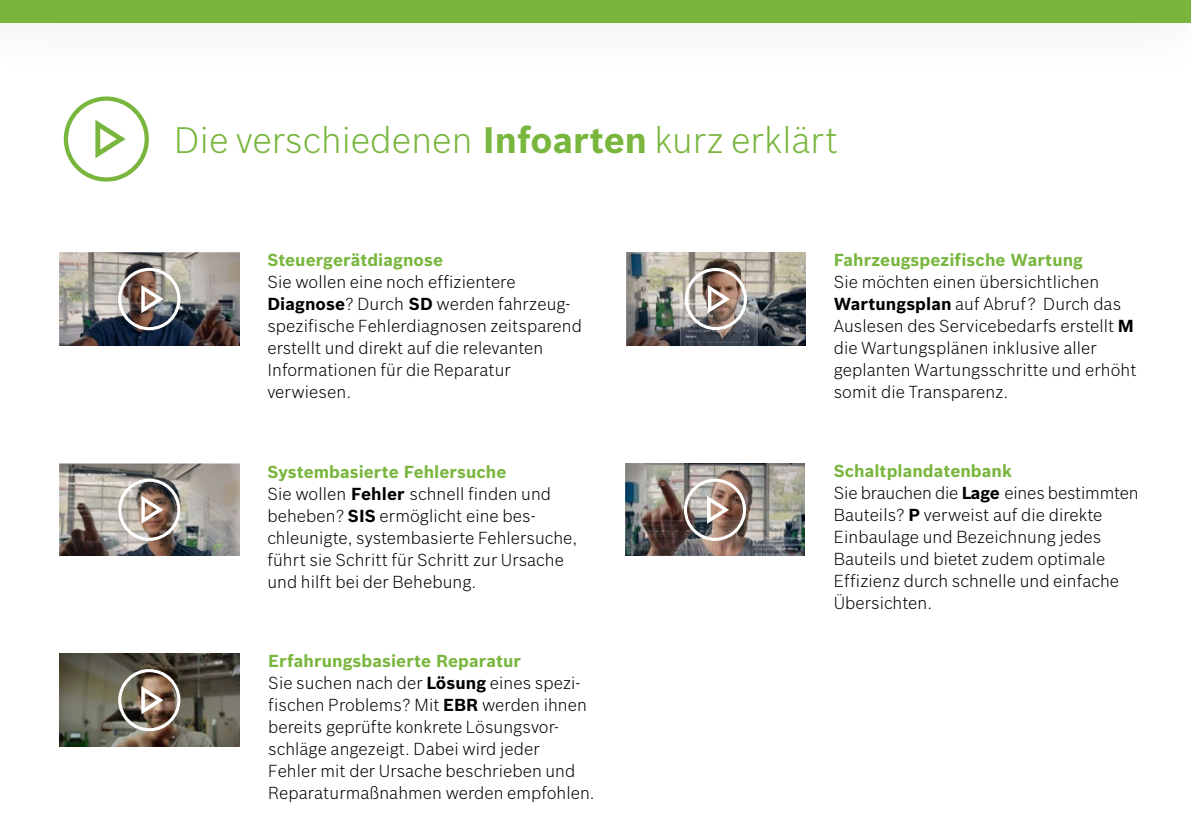
<style>
.page{position:relative;width:1191px;height:840px;background:#fff}
.page>*{position:absolute;margin:0;border:0;box-sizing:border-box;transform-origin:0 0}
.t1{font:300 36px "Bosch Sans";color:#79b63e}
.t2{font:300 17px/22px "Bosch Sans";letter-spacing:.005em;color:#000}
.t3{font:700 17px "Bosch Sans";letter-spacing:.005em;color:#79b63e}
.s1{font-weight:700}
.s2{font-weight:700;color:#79b63e}
</style>
<div class="page">
<div style="left:0;top:0;width:1191px;height:23px;background:#79b63e"></div>
<img style="left:60px;top:253px;width:179px;height:92px">
<img style="left:118px;top:268px;width:62px;height:62px">
<img style="left:60px;top:463px;width:179px;height:92px">
<img style="left:118px;top:478px;width:62px;height:62px">
<img style="left:60px;top:653px;width:179px;height:93px">
<svg style="left:118px;top:668px;width:62px;height:62px;background:#877a6d"></svg>
<img style="left:625px;top:463px;width:179px;height:92px">
<img style="left:684px;top:478px;width:62px;height:62px">
<img style="left:626px;top:253px;width:179px;height:92px">
<img style="left:685px;top:268px;width:62px;height:62px">
<svg style="left:64px;top:96px;width:85px;height:85px"></svg>
<h1 class="t1" style="left:174px;top:118px;width:665px">Die verschiedenen <span class="s1">Infoarten</span> kurz erklärt</h1>
<p class="t3" style="left:267px;top:249px;width:177px">Steuergerätdiagnose</p>
<p class="t2" style="left:267px;top:270px;width:316px">Sie wollen eine noch effizientere <span class="s1">Diagnose</span>? Durch <span class="s1">SD</span> werden fahrzeug&shy;spezifische Fehlerdiagnosen zeitsparend erstellt und direkt auf die relevanten Informationen für die Reparatur verwiesen.</p>
<p class="t2" style="left:267px;top:460px;width:311px"><span class="s2">Systembasierte Fehlersuche<br></span>Sie wollen <span class="s1">Fehler</span> schnell finden und beheben? <span class="s1">SIS</span> ermöglicht eine bes&shy;chleunigte, systembasierte Fehlersuche, führt sie Schritt für Schritt zur Ursache und hilft bei der Behebung.</p>
<p class="t2" style="left:268px;top:649px;width:328px"><span class="s2">Erfahrungsbasierte Reparatur<br></span>Sie suchen nach der <span class="s1">Lösung</span> eines spezi&shy;fischen Problems? Mit <span class="s1">EBR</span> werden ihnen bereits geprüfte konkrete Lösungsvor&shy;schläge angezeigt. Dabei wird jeder<br>Fehler mit der Ursache beschrieben und Reparaturmaßnahmen werden empfohlen.</p>
<p class="t3" style="left:833px;top:249px;width:251px">Fahrzeugspezifische Wartung</p>
<p class="t2" style="left:833px;top:270px;width:304px">Sie möchten einen übersichtlichen <span class="s1">Wartungsplan</span> auf Abruf? Durch das Auslesen des Servicebedarfs erstellt <span class="s1">M </span>die Wartungsplänen inklusive aller geplanten Wartungsschritte und erhöht somit die Transparenz.</p>
<p class="t2" style="left:833px;top:459px;width:306px"><span class="s2">Schaltplandatenbank<br></span>Sie brauchen die <span class="s1">Lage</span> eines bestimmten<br>Bauteils? <span class="s1">P</span> verweist auf die direkte<br>Einbaulage und Bezeichnung jedes<br>Bauteils und bietet zudem optimale<br>Effizienz durch schnelle und einfache<br>Übersichten.</p>
</div>
